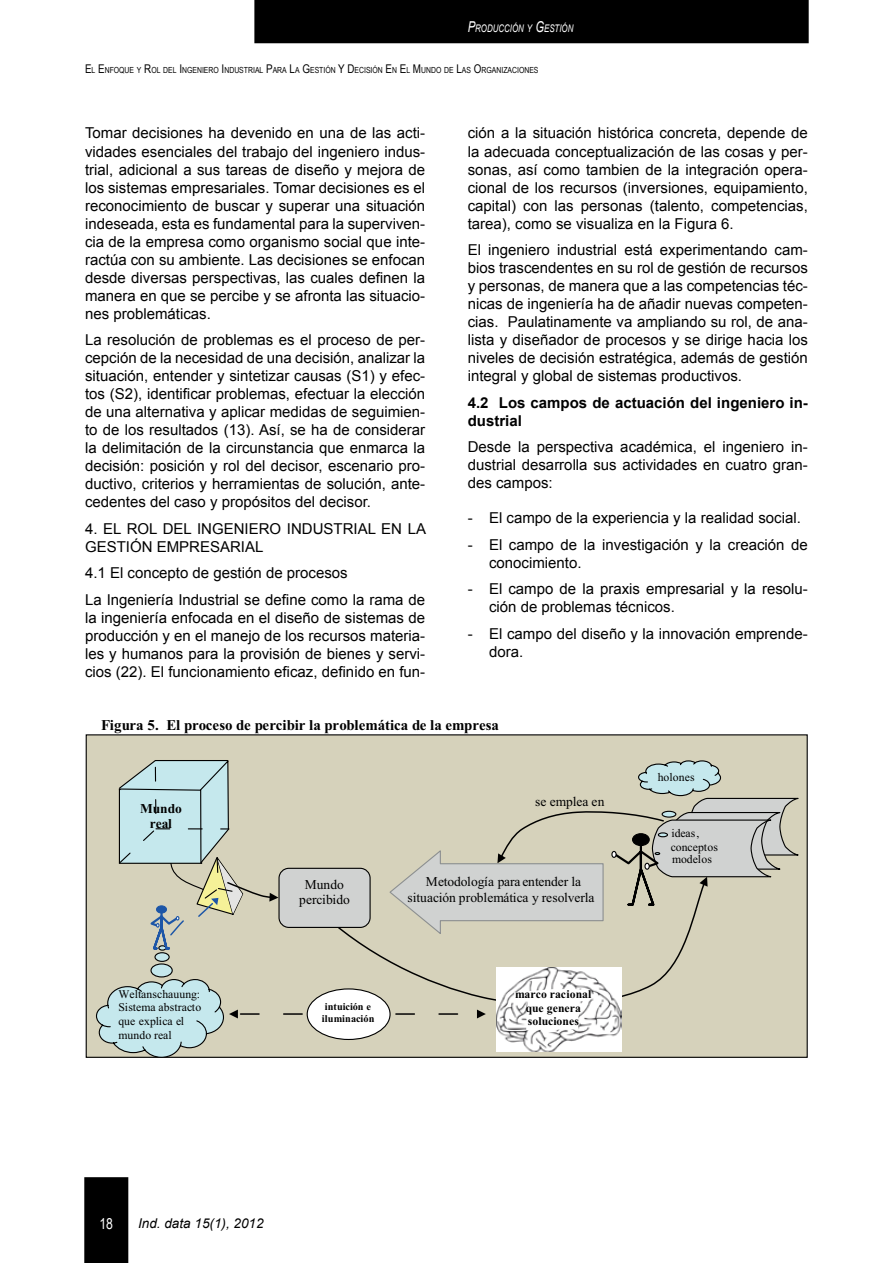
<style>
.page{position:relative;width:893px;height:1263px;background:#fff}
.page>*{position:absolute;margin:0;border:0;box-sizing:border-box;transform-origin:0 0}
.t1{font:15px/18px "Arial";color:#000;text-align:justify}
.t2{font:700 15px/18px "Arial";color:#000}
.t3{font:15px "Arial Narrow";color:#fff}
.t4{font:700 14.85px "Times New Roman";letter-spacing:-.005em;color:#000}
.t5{font:13.5px/15.6px "Times New Roman";color:#000;text-align:center}
.t6{font:italic 13.5px "Arial";color:#000}
.t7{font:700 13.5px/15.6px "Times New Roman";letter-spacing:-.005em;color:#000;text-align:center}
.t8{font:11.7px/13.6px "Times New Roman";letter-spacing:.005em;color:#000}
.t9{font:700 11.7px/13.5px "Times New Roman";letter-spacing:.01em;color:#000;text-align:center}
.t10{font:italic 10.5px "Arial";color:#fff;scale:.75 1}
.t11{font:700 10.35px/11.7px "Times New Roman";color:#000}
.t12{font:8.4px "Arial Narrow";color:#000}
.s1{font-size:15px}
.s2{font-size:12px}
</style>
<div class="page">
<div style="left:84px;top:1177px;width:44px;height:86px;background:#000"></div>
<div style="left:254px;top:0;width:555px;height:43px;background:#000"></div>
<div style="left:86px;top:735px;width:721px;height:322px;background:#d6d2bb"></div>
<svg style="left:313px;top:922px;width:375px;height:90px"></svg>
<div style="left:279px;top:868px;width:91px;height:59px;background:#d0d2d1;border-radius:10px"></div>
<div style="left:278px;top:868px;width:93px;height:60px;border:1px solid #000;border-radius:10px"></div>
<div style="left:151px;top:964px;width:21px;height:13px;background:#c5e8ed;border-radius:50%"></div>
<div style="left:150px;top:963px;width:23px;height:14px;border:1px solid #000;border-radius:50%"></div>
<div style="left:155px;top:953px;width:14px;height:8px;background:#c5e8ed;border-radius:50%"></div>
<div style="left:154px;top:952px;width:16px;height:10px;border:1px solid #000;border-radius:50%"></div>
<svg style="left:388px;top:760px;width:420px;height:176px"></svg>
<div style="left:644px;top:863px;width:6px;height:7px;border:1px solid #000;border-radius:50%"></div>
<div style="left:633px;top:834px;width:16px;height:11px;background:#000;border-radius:50%"></div>
<div style="left:632px;top:833px;width:18px;height:13px;border:1px solid #000;border-radius:50%"></div>
<img style="left:496px;top:967px;width:125px;height:85px">
<svg style="left:514px;top:989px;width:76px;height:41px;background:#f6f6f6"></svg>
<div style="left:307px;top:989px;width:83px;height:50px;background:#fff;border-radius:50%"></div>
<div style="left:307px;top:988px;width:84px;height:52px;border:1px solid #000;border-radius:50%"></div>
<svg style="left:95px;top:979px;width:207px;height:79px"></svg>
<svg style="left:396px;top:1009px;width:90px;height:9px"></svg>
<svg style="left:118px;top:760px;width:160px;height:191px"></svg>
<p class="t10" style="left:468px;top:22px;width:142px"><span class="s1">P</span>RODUCCIÓN Y <span class="s1">G</span>ESTIÓN</p>
<p class="t12" style="left:85px;top:63px;width:455px"><span class="s2">E</span>L <span class="s2">E</span>NFOQUE Y <span class="s2">R</span>OL DEL <span class="s2">I</span>NGENIERO <span class="s2">I</span>NDUSTRIAL <span class="s2">P</span>ARA <span class="s2">L</span>A <span class="s2">G</span>ESTIÓN <span class="s2">Y D</span>ECISIÓN <span class="s2">E</span>N <span class="s2">E</span>L <span class="s2">M</span>UNDO DE <span class="s2">L</span>AS <span class="s2">O</span>RGANIZACIONES</p>
<p class="t1" style="left:85px;top:124px;width:342px">Tomar decisiones ha devenido en una de las acti&shy;vidades esenciales del trabajo del ingeniero indus&shy;trial, adicional a sus tareas de diseño y mejora de los sistemas empresariales. Tomar decisiones es el reconocimiento de buscar y superar una situación indeseada, esta es fundamental para la superviven&shy;cia de la empresa como organismo social que inte&shy;ractúa con su ambiente. Las decisiones se enfocan desde diversas perspectivas, las cuales definen la manera en que se percibe y se afronta las situacio&shy;nes problemáticas.</p>
<p class="t1" style="left:85px;top:331px;width:342px">La resolución de problemas es el proceso de per&shy;cepción de la necesidad de una decisión, analizar la situación, entender y sintetizar causas (S1) y efec&shy;tos (S2), identificar problemas, efectuar la elección de una alternativa y aplicar medidas de seguimien&shy;to de los resultados (13). Así, se ha de considerar la delimitación de la circunstancia que enmarca la decisión: posición y rol del decisor, escenario pro&shy;ductivo, criterios y herramientas de solución, ante&shy;cedentes del caso y propósitos del decisor.</p>
<p class="t1" style="left:85px;top:519px;width:342px">4. EL ROL DEL INGENIERO INDUSTRIAL EN LA<br>GESTIÓN EMPRESARIAL</p>
<p class="t1" style="left:85px;top:560px;width:342px;line-height:26.5px">4.1 El concepto de gestión de procesos<br>La Ingeniería Industrial se define como la rama de</p>
<p class="t1" style="left:85px;top:608px;width:342px">la ingeniería enfocada en el diseño de sistemas de producción y en el manejo de los recursos materia&shy;les y humanos para la provisión de bienes y servi&shy;cios (22). El funcionamiento eficaz, definido en fun-</p>
<p class="t1" style="left:468px;top:124px;width:342px">ción a la situación histórica concreta, depende de la adecuada conceptualización de las cosas y per&shy;sonas, así como tambien de la integración opera&shy;cional de los recursos (inversiones, equipamiento, capital) con las personas (talento, competencias, tarea), como se visualiza en la Figura 6.</p>
<p class="t1" style="left:468px;top:241px;width:342px">El ingeniero industrial está experimentando cam&shy;bios trascendentes en su rol de gestión de recursos y personas, de manera que a las competencias téc&shy;nicas de ingeniería ha de añadir nuevas competen&shy;cias. Paulatinamente va ampliando su rol, de ana&shy;lista y diseñador de procesos y se dirige hacia los niveles de decisión estratégica, además de gestión integral y global de sistemas productivos.</p>
<p class="t2" style="left:468px;top:394px;width:342px">4.2 Los campos de actuación del ingeniero in&shy;dustrial</p>
<p class="t1" style="left:468px;top:438px;width:342px">Desde la perspectiva académica, el ingeniero in&shy;dustrial desarrolla sus actividades en cuatro gran&shy;des campos:</p>
<p class="t1" style="left:468px;top:509px;width:335px">- El campo de la experiencia y la realidad social.</p>
<p class="t1" style="left:489px;top:535px;width:320px;text-indent:-21px">- El campo de la investigación y la creación de conocimiento.</p>
<p class="t1" style="left:489px;top:580px;width:320px;text-indent:-21px">- El campo de la praxis empresarial y la resolu&shy;ción de problemas técnicos.</p>
<p class="t1" style="left:489px;top:624px;width:320px;text-indent:-21px">- El campo del diseño y la innovación emprende&shy;dora.</p>
<p class="t4" style="left:101px;top:714px;width:399px">Figura 5. El proceso de percibir la problemática de la empresa</p>
<p class="t7" style="left:140px;top:800px;width:43px">Mundo real</p>
<p class="t5" style="left:535px;top:793px;width:71px">se emplea en</p>
<p class="t8" style="left:118px;top:987px;width:84px">Weltanschauung:<br>Sistema abstracto que explica el mundo real</p>
<p class="t5" style="left:299px;top:876px;width:52px">Mundo percibido</p>
<p class="t11" style="left:322px;top:1000px;width:54px">intuición e iluminación</p>
<p class="t5" style="left:407px;top:873px;width:189px">Metodología para entender la situación problemática y resolverla</p>
<p class="t9" style="left:515px;top:987px;width:78px">marco racional que genera soluciones</p>
<p class="t8" style="left:658px;top:770px;width:38px">holones</p>
<p class="t8" style="left:671px;top:826px;width:49px">ideas, conceptos</p>
<p class="t8" style="left:672px;top:852px;width:41px">modelos</p>
<p class="t3" style="left:99px;top:1213px;width:15px">18</p>
<p class="t6" style="left:138px;top:1215px;width:127px">Ind. data 15(1), 2012</p>
</div>
